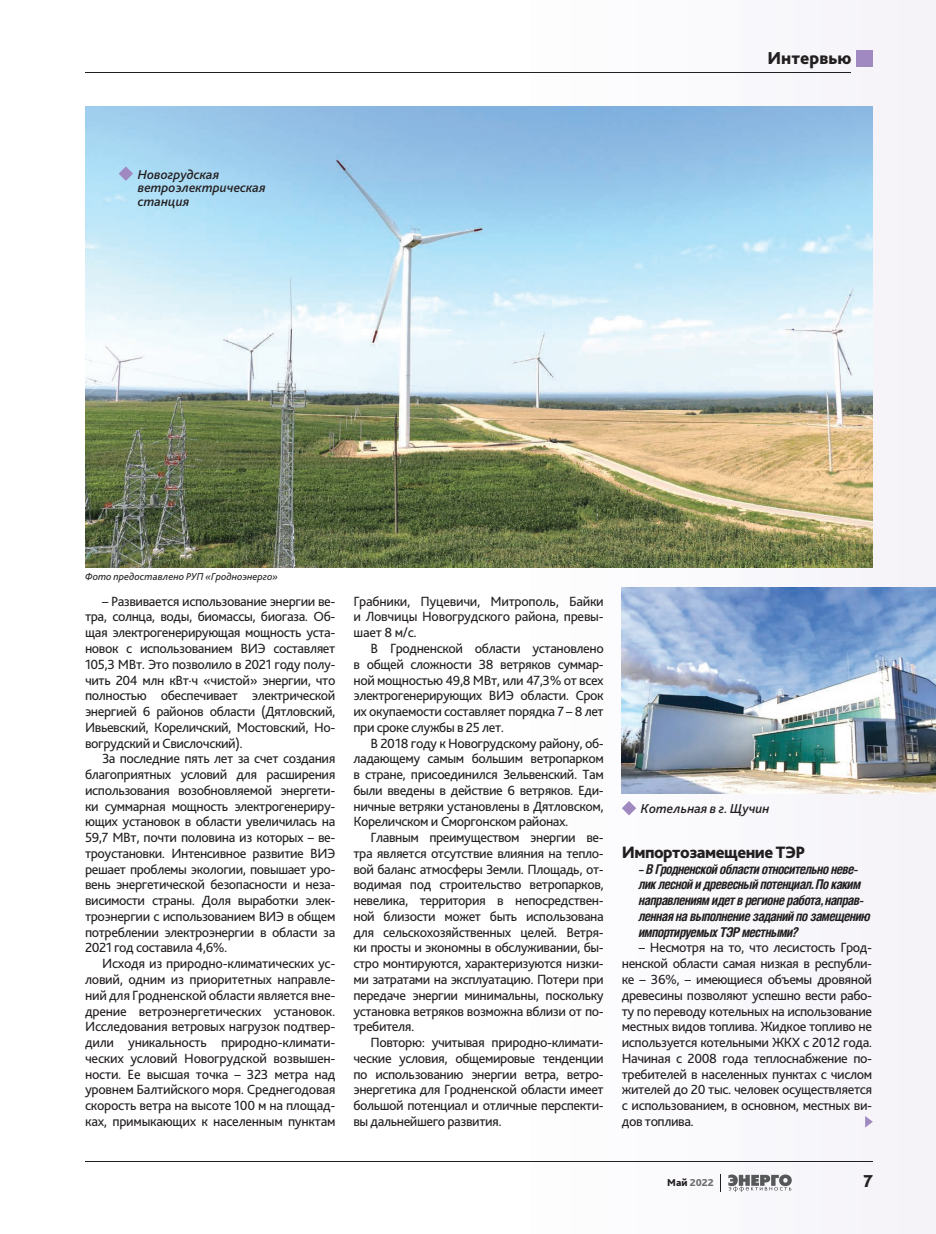
<style>
.page{position:relative;width:936px;height:1234px;background:#fff}
.page>*{position:absolute;margin:0;border:0;box-sizing:border-box;transform-origin:0 0}
.t1{font:800 18px "Bliss Pro";color:#231f20}
.t2{font:800 17.25px "Bliss Pro";letter-spacing:-.03em;color:#231f20}
.t3{font:13.95px/15.8px "Bliss Pro";letter-spacing:-.03em;color:#231f20;text-align:justify}
.t4{font:italic 700 13.5px/15.8px "Helios Cond";letter-spacing:-.045em;color:#231f20}
.t5{font:italic 500 13.5px/13.5px "Bliss Pro";color:#231f20}
.t6{font:italic 10.5px "Bliss Pro";color:#231f20}
.t7{font:800 10.5px "Bliss Pro";color:#6c6d70}
.s1{color:#231f20}
</style>
<div class="page">
<div style="left:856px;top:50px;width:17px;height:16px;background:#9f89c0"></div>
<svg style="left:720px;top:1174px;width:1px;height:17px"></svg>
<hr style="left:85px;top:1160px;width:787px;height:1px;background:#231f20">
<hr style="left:85px;top:72px;width:765px;height:1px;background:#231f20">
<svg style="left:728px;top:1174px;width:63px;height:17px"></svg>
<svg style="left:622px;top:801px;width:14px;height:14px"></svg>
<img style="left:621px;top:587px;width:314px;height:206px">
<svg style="left:865px;top:1115px;width:7px;height:12px"></svg>
<img style="left:85px;top:106px;width:787px;height:461px">
<svg style="left:119px;top:166px;width:14px;height:15px"></svg>
<p class="t5" style="left:138px;top:167px;width:129px">Новогрудская ветроэлектрическая станция</p>
<p class="t1" style="left:767px;top:47px;width:85px">Интервью</p>
<p class="t6" style="left:85px;top:569px;width:195px">Фото предоставлено РУП «Гродноэнерго»</p>
<p class="t3" style="left:85px;top:592px;width:252px;text-indent:17px">– Развивается использование энергии ве&shy;тра, солнца, воды, биомассы, биогаза. Об&shy;щая электрогенерирующая мощность уста&shy;новок с использованием ВИЭ составляет 105,3 МВт. Это позволило в 2021 году полу&shy;чить 204 млн кВт·ч «чистой» энергии, что полностью обеспечивает электрической энергией 6 районов области (Дятловский, Ивьевский, Кореличский, Мостовский, Но&shy;вогрудский и Свислочский).</p>
<p class="t3" style="left:85px;top:750px;width:252px;text-indent:17px">За последние пять лет за счет создания благоприятных условий для расширения использования возобновляемой энергети&shy;ки суммарная мощность электрогенериру&shy;ющих установок в области увеличилась на 59,7 МВт, почти половина из которых – ве&shy;троустановки. Интенсивное развитие ВИЭ решает проблемы экологии, повышает уро&shy;вень энергетической безопасности и неза&shy;висимости страны. Доля выработки элек&shy;троэнергии с использованием ВИЭ в общем потреблении электроэнергии в области за 2021 год составила 4,6%.</p>
<p class="t3" style="left:85px;top:955px;width:252px;text-indent:17px">Исходя из природно-климатических ус&shy;ловий, одним из приоритетных направле&shy;ний для Гродненской области является вне&shy;дрение ветроэнергетических установок.<br>Исследования ветровых нагрузок подтвер&shy;дили уникальность природно-климати&shy;ческих условий Новогрудской возвышен&shy;ности. Ее высшая точка – 323 метра над уровнем Балтийского моря. Среднегодовая скорость ветра на высоте 100 м на площад&shy;ках, примыкающих к населенным пунктам</p>
<p class="t3" style="left:353px;top:592px;width:252px">Грабники, Пуцевичи, Митрополь, Байки и Ловчицы Новогрудского района, превы&shy;шает 8 м/с.</p>
<p class="t3" style="left:353px;top:640px;width:252px;text-indent:17px">В Гродненской области установлено в общей сложности 38 ветряков суммар&shy;ной мощностью 49,8 МВт, или 47,3% от всех электрогенерирующих ВИЭ области. Срок их окупаемости составляет порядка 7 – 8 лет при сроке службы в 25 лет.</p>
<p class="t3" style="left:353px;top:734px;width:252px;text-indent:17px">В 2018 году к Новогрудскому району, об&shy;ладающему самым большим ветропарком в стране, присоединился Зельвенский. Там были введены в действие 6 ветряков. Еди&shy;ничные ветряки установлены в Дятловском, Кореличском и Сморгонском районах.</p>
<p class="t3" style="left:353px;top:829px;width:252px;text-indent:17px">Главным преимуществом энергии ве&shy;тра является отсутствие влияния на тепло&shy;вой баланс атмосферы Земли. Площадь, от&shy;водимая под строительство ветропарков, невелика, территория в непосредствен&shy;ной близости может быть использована для сельскохозяйственных целей. Ветря&shy;ки просты и экономны в обслуживании, бы&shy;стро монтируются, характеризуются низки&shy;ми затратами на эксплуатацию. Потери при передаче энергии минимальны, поскольку установка ветряков возможна вблизи от по&shy;требителя.</p>
<p class="t3" style="left:353px;top:1033px;width:252px;text-indent:17px">Повторю: учитывая природно-климати&shy;ческие условия, общемировые тенденции по использованию энергии ветра, ветро&shy;энергетика для Гродненской области имеет большой потенциал и отличные перспекти&shy;вы дальнейшего развития.</p>
<p class="t5" style="left:641px;top:801px;width:130px">Котельная в г. Щучин</p>
<p class="t2" style="left:621px;top:841px;width:185px">Импортозамещение ТЭР</p>
<p class="t4" style="left:638px;top:860px;width:233px">– В Гродненской области относительно неве&shy;лик лесной и древесный потенциал. По каким направлениям идет в регионе работа, направ&shy;ленная на выполнение заданий по замещению импортируемых ТЭР местными?</p>
<p class="t3" style="left:621px;top:939px;width:252px;text-indent:17px">– Несмотря на то, что лесистость Грод&shy;ненской области самая низкая в республи&shy;ке – 36%, – имеющиеся объемы дровяной древесины позволяют успешно вести рабо&shy;ту по переводу котельных на использование местных видов топлива. Жидкое топливо не используется котельными ЖКХ с 2012 года.<br>Начиная с 2008 года теплоснабжение по&shy;требителей в населенных пунктах с числом жителей до 20 тыс. человек осуществляется с использованием, в основном, местных ви&shy;дов топлива.</p>
<p class="t7" style="left:667px;top:1175px;width:48px"><span class="s1">Май</span> 2022</p>
<p class="t1" style="left:863px;top:1169px;width:11px">7</p>
</div>
